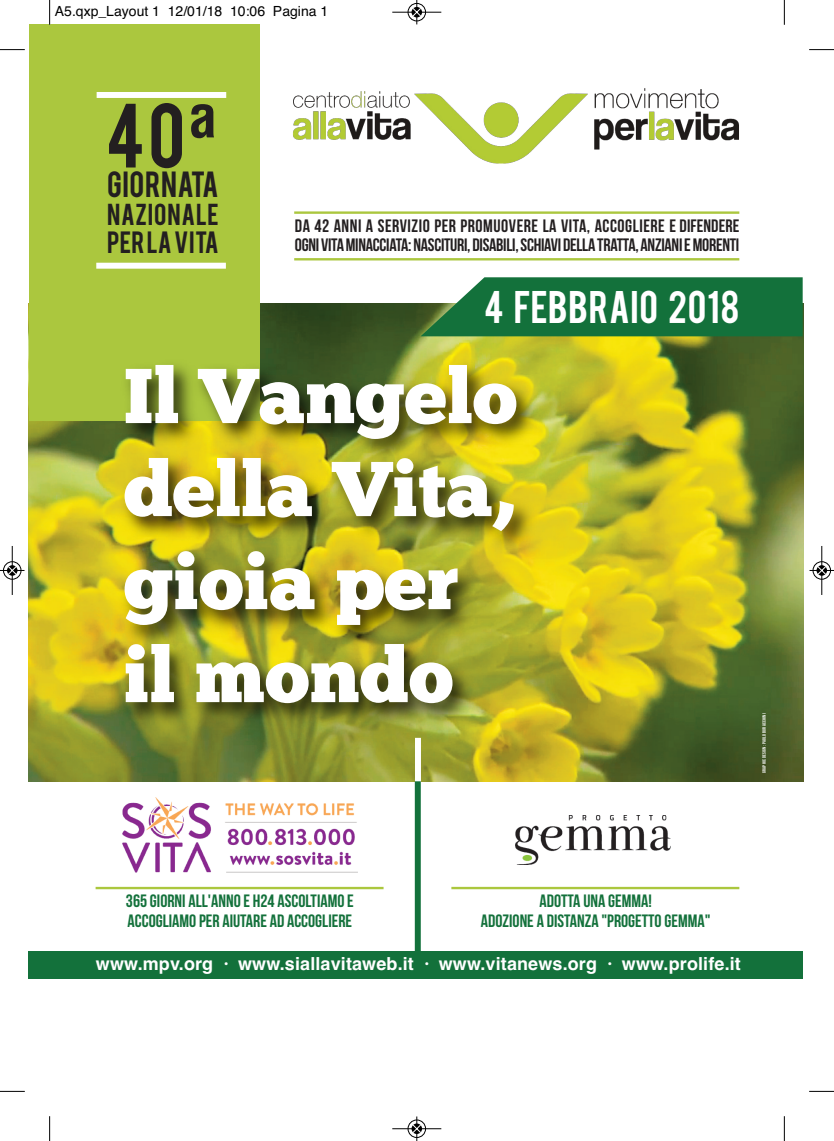
<style>
.page{position:relative;width:834px;height:1141px;background:#fff}
.page>*{position:absolute;margin:0;border:0;box-sizing:border-box;transform-origin:0 0}
.t1{font:77.52px/92.9px "Chunk Five";color:#fff}
.t2{font:71.58px "Bebas";color:#231f20}
.t3{font:700 condensed 57.57px "Helvetica";color:#231f20}
.t4{font:35.88px "Bebas";letter-spacing:.02em;color:#fff}
.t5{font:28.7px "Bebas";letter-spacing:.015em;color:#231f20}
.t6{font:24.15px "Bebas";letter-spacing:.015em;color:#231f20}
.t7{font:23.8px "Bebas";letter-spacing:.035em;color:#231f20}
.t8{font:18.03px/19.1px "Bebas Neue";letter-spacing:-.015em;color:#231f20}
.t9{font:700 18.03px "Helvetica";letter-spacing:.005em;color:#fff}
.t10{font:17.85px/19.1px "Bebas Neue";color:#13713b;text-align:center}
.t11{font:14px "Helvetica";color:#000}
.t12{font:4.73px "Bebas Neue";letter-spacing:.05em;color:#fff}
</style>
<div class="page">
<img style="left:29px;top:303px;width:774px;height:479px">
<div style="left:29px;top:25px;width:230px;height:396px;background:#abc73e"></div>
<img style="left:113px;top:349px;width:635px;height:435px">
<img style="left:293px;top:88px;width:446px;height:76px">
<div style="left:97px;top:92px;width:129px;height:6px;background:#fff"></div>
<div style="left:415px;top:738px;width:6px;height:145px;background:#fff"></div>
<div style="left:415px;top:781px;width:5px;height:175px;background:#13713b"></div>
<div style="left:96px;top:263px;width:130px;height:6px;background:#fff"></div>
<hr style="left:294px;top:211px;width:445px;height:3px;background:#abc73e">
<hr style="left:294px;top:258px;width:445px;height:2px;background:#abc73e">
<hr style="left:451px;top:887px;width:288px;height:2px;background:#abc73e">
<img style="left:515px;top:816px;width:155px;height:48px">
<hr style="left:96px;top:887px;width:287px;height:2px;background:#abc73e">
<img style="left:122px;top:797px;width:236px;height:76px">
<svg style="left:420px;top:277px;width:382px;height:59px;background:#237947"></svg>
<div style="left:29px;top:951px;width:774px;height:27px;background:#13713b"></div>
<svg style="left:49px;top:0;width:1px;height:25px"></svg>
<svg style="left:0;top:49px;width:25px;height:1px"></svg>
<svg style="left:783px;top:0;width:1px;height:25px"></svg>
<svg style="left:809px;top:49px;width:24px;height:1px"></svg>
<svg style="left:49px;top:1116px;width:1px;height:25px"></svg>
<svg style="left:0;top:1091px;width:25px;height:1px"></svg>
<svg style="left:783px;top:1116px;width:1px;height:25px"></svg>
<svg style="left:809px;top:1091px;width:24px;height:1px"></svg>
<div style="left:407px;top:3px;width:19px;height:19px;border:1px solid #fff;border-radius:50%"></div>
<hr style="left:392px;top:12px;width:49px;height:1px;background:#000">
<div style="left:408px;top:3px;width:17px;height:18px;border:1px solid #000;border-radius:50%"></div>
<svg style="left:412px;top:0;width:9px;height:24px"></svg>
<div style="left:407px;top:1119px;width:19px;height:19px;border:1px solid #fff;border-radius:50%"></div>
<hr style="left:392px;top:1128px;width:49px;height:1px;background:#000">
<div style="left:408px;top:1120px;width:17px;height:18px;border:1px solid #000;border-radius:50%"></div>
<svg style="left:412px;top:1116px;width:9px;height:25px"></svg>
<div style="left:3px;top:561px;width:19px;height:19px;border:1px solid #fff;border-radius:50%"></div>
<hr style="left:12px;top:546px;width:1px;height:49px;background:#000">
<div style="left:3px;top:561px;width:18px;height:18px;border:1px solid #000;border-radius:50%"></div>
<svg style="left:0;top:566px;width:24px;height:9px"></svg>
<div style="left:812px;top:561px;width:19px;height:19px;border:1px solid #fff;border-radius:50%"></div>
<hr style="left:821px;top:546px;width:1px;height:49px;background:#000">
<div style="left:812px;top:561px;width:18px;height:18px;border:1px solid #000;border-radius:50%"></div>
<svg style="left:809px;top:566px;width:24px;height:9px"></svg>
<p class="t11" style="left:55px;top:3px;width:275px">A5.qxp_Layout 1 12/01/18 10:06 Pagina 1</p>
<h2 class="t2" style="left:106px;top:101px;width:81px">40</h2>
<h3 class="t5" style="left:107px;top:170px;width:113px">GIORNATA</h3>
<h3 class="t7" style="left:107px;top:203px;width:113px">NAZIONALE</h3>
<h3 class="t6" style="left:107px;top:230px;width:113px">PERLAVITA</h3>
<p class="t8" style="left:295px;top:216px;width:446px">DA 42 ANNI A SERVIZIO PER PROMUOVERE LA VITA, ACCOGLIERE E DIFENDERE<br>OGNI VITAMINACCIATA:NASCITURI,DISABILI,SCHIAVIDELLA TRATTA,ANZIANIEMORENTI</p>
<h3 class="t3" style="left:189px;top:84px;width:30px">a</h3>
<h3 class="t4" style="left:484px;top:290px;width:256px">4 FEBBRAIO 2018</h3>
<h1 class="t1" style="left:124px;top:350px;width:395px">Il Vangelo della Vita, gioia per il mondo</h1>
<p class="t12" style="left:761px;top:773px;width:61px;rotate:-90deg">GRAPHIC DESIGN: PAOLO BURACCHINI</p>
<p class="t10" style="left:126px;top:892px;width:229px;text-align:left">365GIORNI ALL'ANNO E H24 ASCOLTIAMOE<br>ACCOGLIAMO PER AIUTARE AD ACCOGLIERE</p>
<p class="t10" style="left:481px;top:892px;width:231px">ADOTTA UNA GEMMA!<br>ADOZIONE A DISTANZA "PROGETTO GEMMA"</p>
<p class="t9" style="left:96px;top:953px;width:646px">www.mpv.org · www.siallavitaweb.it · www.vitanews.org · www.prolife.it</p>
</div>
